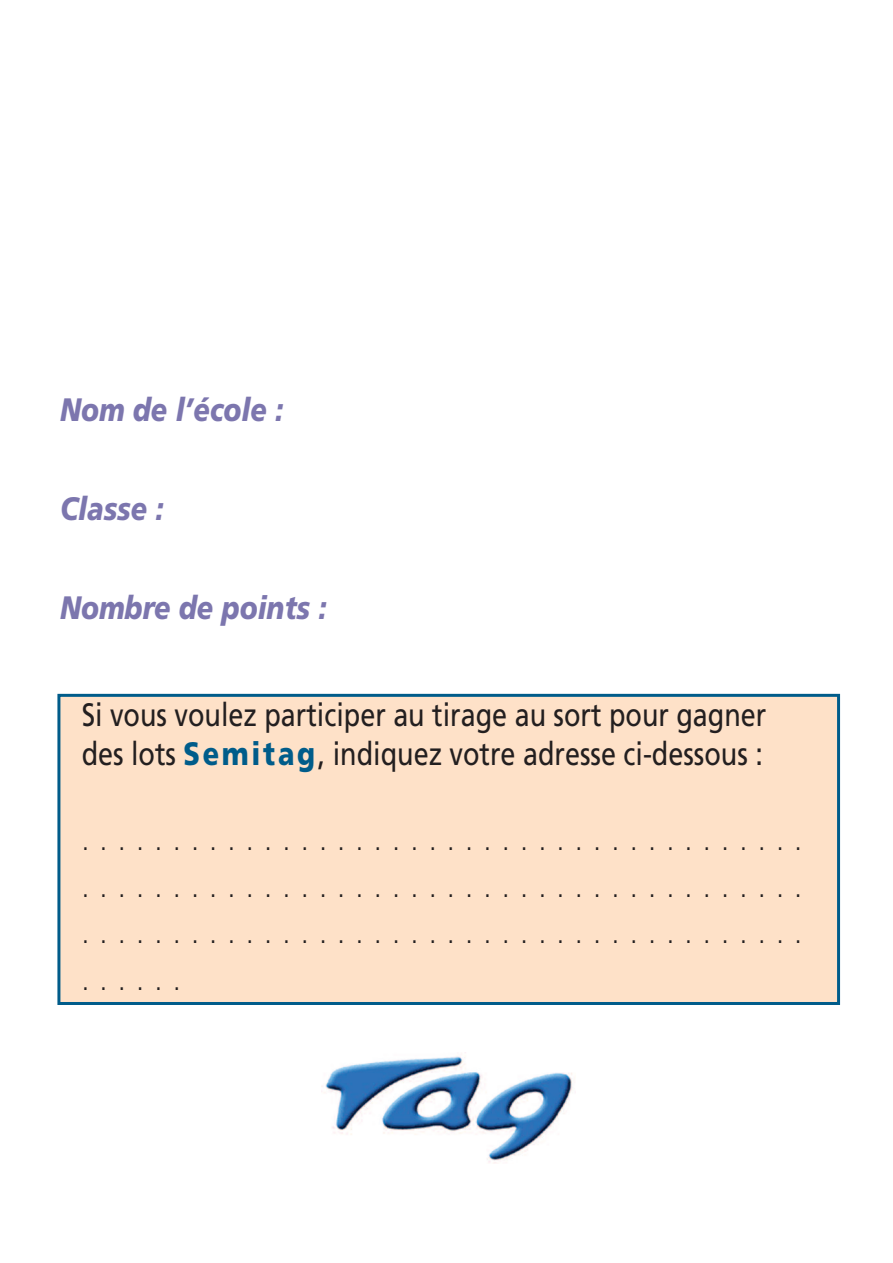
<style>
.page{position:relative;width:893px;height:1263px;background:#fff}
.page>*{position:absolute;margin:0;border:0;box-sizing:border-box;transform-origin:0 0}
.t1{font:300 32.4px/46.5px "Frutiger";color:#231f20;text-align:justify;scale:.83 1}
.t2{font:32.4px/38.7px "Frutiger";color:#231f20;scale:.83 1}
.t3{font:italic 900 32.4px "Frutiger";color:#7c76ae;scale:.83 1}
.s1{font-weight:900;color:#005c8a}
</style>
<div class="page">
<img style="left:322px;top:1052px;width:254px;height:111px">
<div style="left:60px;top:697px;width:777px;height:305px;background:#fee1c8"></div>
<div style="left:57px;top:694px;width:783px;height:311px;border:3px solid #005c8a"></div>
<p class="t3" style="left:60px;top:397px;width:270px">Nom de l’école :</p>
<p class="t3" style="left:60px;top:496px;width:126px">Classe :</p>
<p class="t3" style="left:60px;top:595px;width:322px">Nombre de points :</p>
<p class="t2" style="left:82px;top:698px;width:826px">Si vous voulez participer au tirage au sort pour gagner des lots <span class="s1">Semitag</span>, indiquez votre adresse ci-dessous :</p>
<p class="t1" style="left:82px;top:818px;width:869px">........................................ ........................................ ........................................ ......</p>
</div>
